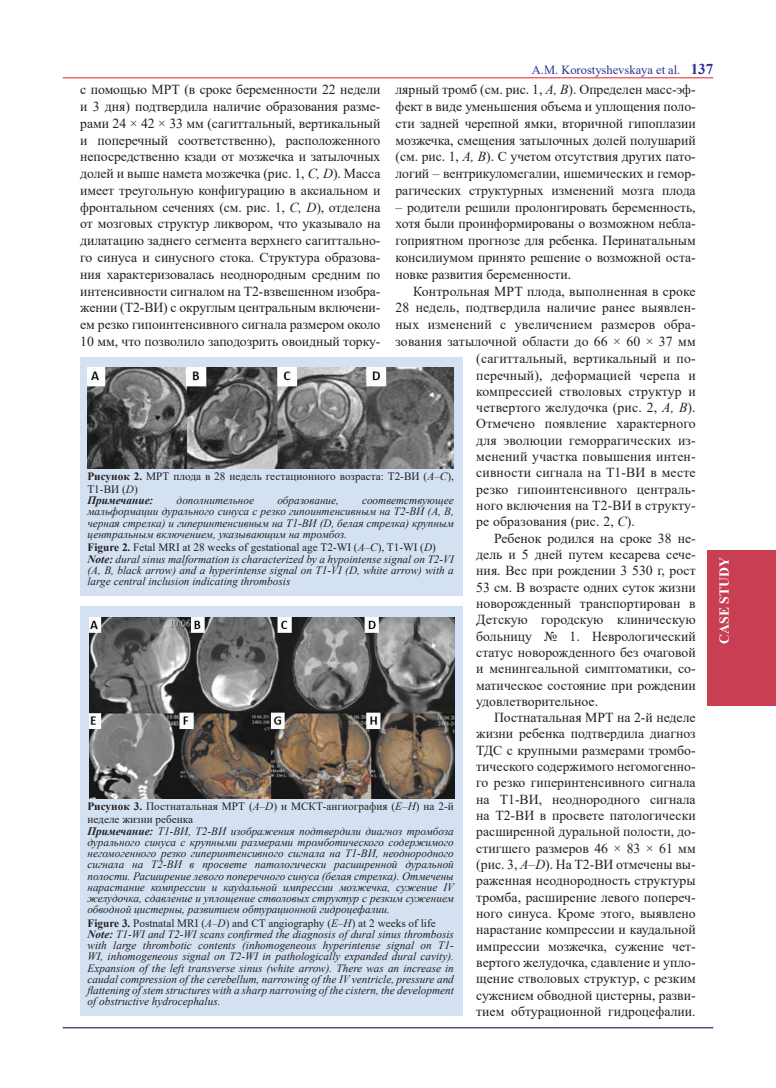
<style>
.page{position:relative;width:776px;height:1088px;background:#fff}
.page>*{position:absolute;margin:0;border:0;box-sizing:border-box;transform-origin:0 0}
.t1{font:13.75px/16.2px "Times New Roman";color:#231f20;text-align:justify}
.t2{font:700 13.75px "Times New Roman";color:#fff}
.t3{font:12.5px "Times New Roman";color:#2e3092}
.t4{font:italic 11.25px/11.2px "Times New Roman";color:#231f20;text-align:justify}
.t5{font:11.25px/12.5px "Times New Roman";color:#231f20}
.t6{font:italic 700 11.25px "Times New Roman";color:#231f20}
.s1{font-weight:700;font-size:15px}
.s2{font-style:italic}
.s3{font-weight:700}
</style>
<div class="page">
<hr style="left:63px;top:78px;width:650px;height:1px;background:#ee1d23">
<hr style="left:63px;top:1027px;width:650px;height:1px;background:#283071">
<div style="left:707px;top:550px;width:69px;height:156px;background:#c83e53"></div>
<div style="left:80px;top:357px;width:383px;height:239px;background:#d4e1f2"></div>
<img style="left:87px;top:368px;width:367px;height:100px">
<div style="left:80px;top:606px;width:383px;height:410px;background:#d4e1f2"></div>
<img style="left:89px;top:617px;width:365px;height:182px">
<p class="t3" style="left:532px;top:61px;width:183px">A.M. Korostyshevskaya et al. <span class="s1">137</span></p>
<p class="t1" style="left:80px;top:81px;width:302px;line-height:16.8px">с помощью МРТ (в сроке беременности 22 недели и 3 дня) подтвердила наличие образования разме&shy;рами 24 × 42 × 33 мм (сагиттальный, вертикальный и поперечный соответственно), расположенного непосредственно кзади от мозжечка и затылочных долей и выше намета мозжечка (рис. 1, <span class="s2">C, D</span>). Масса имеет треугольную конфигурацию в аксиальном и фронтальном сечениях (см. рис. 1, <span class="s2">C, D</span>), отделена от мозговых структур ликвором, что указывало на дилатацию заднего сегмента верхнего сагиттально&shy;го синуса и синусного стока. Структура образова&shy;ния характеризовалась неоднородным средним по интенсивности сигналом на Т2-взвешенном изобра&shy;жении (Т2-ВИ) с округлым центральным включени&shy;ем резко гипоинтенсивного сигнала размером около 10 мм, что позволило заподозрить овоидный торку-</p>
<p class="t1" style="left:395px;top:81px;width:302px;line-height:16.8px">лярный тромб (см. рис. 1, <span class="s2">А, B</span>). Определен масс-эф&shy;фект в виде уменьшения объема и уплощения поло&shy;сти задней черепной ямки, вторичной гипоплазии мозжечка, смещения затылочных долей полушарий (см. рис. 1, <span class="s2">А, B</span>). С учетом отсутствия других пато&shy;логий – вентрикуломегалии, ишемических и гемор&shy;рагических структурных изменений мозга плода</p>
<p class="t1" style="left:395px;top:198px;width:302px;line-height:16.8px">– родители решили пролонгировать беременность, хотя были проинформированы о возможном небла&shy;гоприятном прогнозе для ребенка. Перинатальным консилиумом принято решение о возможной оста&shy;новке развития беременности.</p>
<p class="t1" style="left:395px;top:282px;width:302px;line-height:16.8px;text-indent:18px">Контрольная МРТ плода, выполненная в сроке 28 недель, подтвердила наличие ранее выявлен&shy;ных изменений с увеличением размеров обра&shy;зования затылочной области до 66 × 60 × 37 мм</p>
<p class="t5" style="left:87px;top:470px;width:368px"><span class="s3">Рисунок 2.</span> МРТ плода в 28 недель гестационного возраста: Т2-ВИ (<span class="s2">А–C</span>),<br>Т1-ВИ (<span class="s2">D</span>)</p>
<p class="t6" style="left:87px;top:492px;width:67px">Примечание:</p>
<p class="t4" style="left:177px;top:494px;width:79px">дополнительное</p>
<p class="t4" style="left:277px;top:494px;width:63px">образование,</p>
<p class="t4" style="left:87px;top:494px;width:368px;text-indent:275px">соответствующее мальформации дурального синуса с резко гипоинтенсивным на Т2-ВИ (А, B, черная стрелка) и гиперинтенсивным на Т1-ВИ (D, белая стрелка) крупным центральным включением, указывающим на тромбоз.</p>
<p class="t4" style="left:88px;top:553px;width:368px"><span class="s3">Note:</span> dural sinus malformation is characterized by a hypointense signal on T2-VI (A, B, black arrow) and a hyperintense signal on T1-VI (D, white arrow) with a large central inclusion indicating thrombosis</p>
<p class="t5" style="left:88px;top:541px;width:350px"><span class="s3">Figure 2.</span> Fetal MRI at 28 weeks of gestational age T2-WI (<span class="s2">A–C</span>), T1-WI (<span class="s2">D</span>)</p>
<p class="t5" style="left:87px;top:800px;width:368px"><span class="s3">Рисунок 3.</span> Постнатальная МРТ (<span class="s2">А–D</span>) и МСКТ-ангиография (<span class="s2">E–H</span>) на 2-й неделе жизни ребенка</p>
<p class="t4" style="left:87px;top:825px;width:368px"><span class="s3">Примечание:</span> Т1-ВИ, Т2-ВИ изображения подтвердили диагноз тромбоза дурального синуса с крупными размерами тромботического содержимого негомогенного резко гиперинтенсивного сигнала на Т1-ВИ, неоднородного сигнала на Т2-ВИ в просвете патологически расширенной дуральной полости. Расширение левого поперечного синуса (белая стрелка). Отмечены нарастание компрессии и каудальной импрессии мозжечка, сужение IV желудочка, сдавление и уплощение стволовых структур с резким сужением обводной цистерны, развитием обтурационной гидроцефалии.</p>
<p class="t4" style="left:88px;top:928px;width:368px"><span class="s3">Note:</span> T1-WI and T2-WI scans confirmed the diagnosis of dural sinus thrombosis with large thrombotic contents (inhomogeneous hyperintense signal on T1- WI, inhomogeneous signal on T2-WI in pathologically expanded dural cavity).<br>Expansion of the left transverse sinus (white arrow). There was an increase in caudal compression of the cerebellum, narrowing of the IV ventricle, pressure and flattening of stem structures with a sharp narrowing of the cistern, the development of obstructive hydrocephalus.</p>
<p class="t5" style="left:88px;top:916px;width:350px"><span class="s3">Figure 3.</span> Postnatal MRI (<span class="s2">A–D</span>) and CT angiography (<span class="s2">E–H</span>) at 2 weeks of life</p>
<p class="t1" style="left:476px;top:350px;width:221px">(сагиттальный, вертикальный и по&shy;перечный), деформацией черепа и компрессией стволовых структур и четвертого желудочка (рис. 2, <span class="s2">A, B</span>).<br>Отмечено появление характерного для эволюции геморрагических из&shy;менений участка повышения интен&shy;сивности сигнала на Т1-ВИ в месте резко гипоинтенсивного централь&shy;ного включения на Т2-ВИ в структу&shy;ре образования (рис. 2, <span class="s2">C</span>).</p>
<p class="t1" style="left:476px;top:529px;width:221px;text-indent:18px">Ребенок родился на сроке 38 не&shy;дель и 5 дней путем кесарева сече&shy;ния. Вес при рождении 3 530 г, рост 53 см. В возрасте одних суток жизни новорожденный транспортирован в Детскую городскую клиническую больницу № 1. Неврологический статус новорожденного без очаговой и менингеальной симптоматики, со&shy;матическое состояние при рождении удовлетворительное.</p>
<p class="t1" style="left:476px;top:709px;width:221px;text-indent:18px">Постнатальная МРТ на 2-й неделе жизни ребенка подтвердила диагноз ТДС с крупными размерами тромбо&shy;тического содержимого негомогенно&shy;го резко гиперинтенсивного сигнала на Т1-ВИ, неоднородного сигнала на Т2-ВИ в просвете патологически расширенной дуральной полости, до&shy;стигшего размеров 46 × 83 × 61 мм (рис. 3, <span class="s2">A–D</span>). На Т2-ВИ отмечены вы&shy;раженная неоднородность структуры тромба, расширение левого попереч&shy;ного синуса. Кроме этого, выявлено нарастание компрессии и каудальной импрессии мозжечка, сужение чет&shy;вертого желудочка, сдавление и упло&shy;щение стволовых структур, с резким сужением обводной цистерны, разви&shy;тием обтурационной гидроцефалии.</p>
<p class="t2" style="left:714px;top:644px;width:88px;rotate:-90deg">CASE STUDY</p>
</div>
